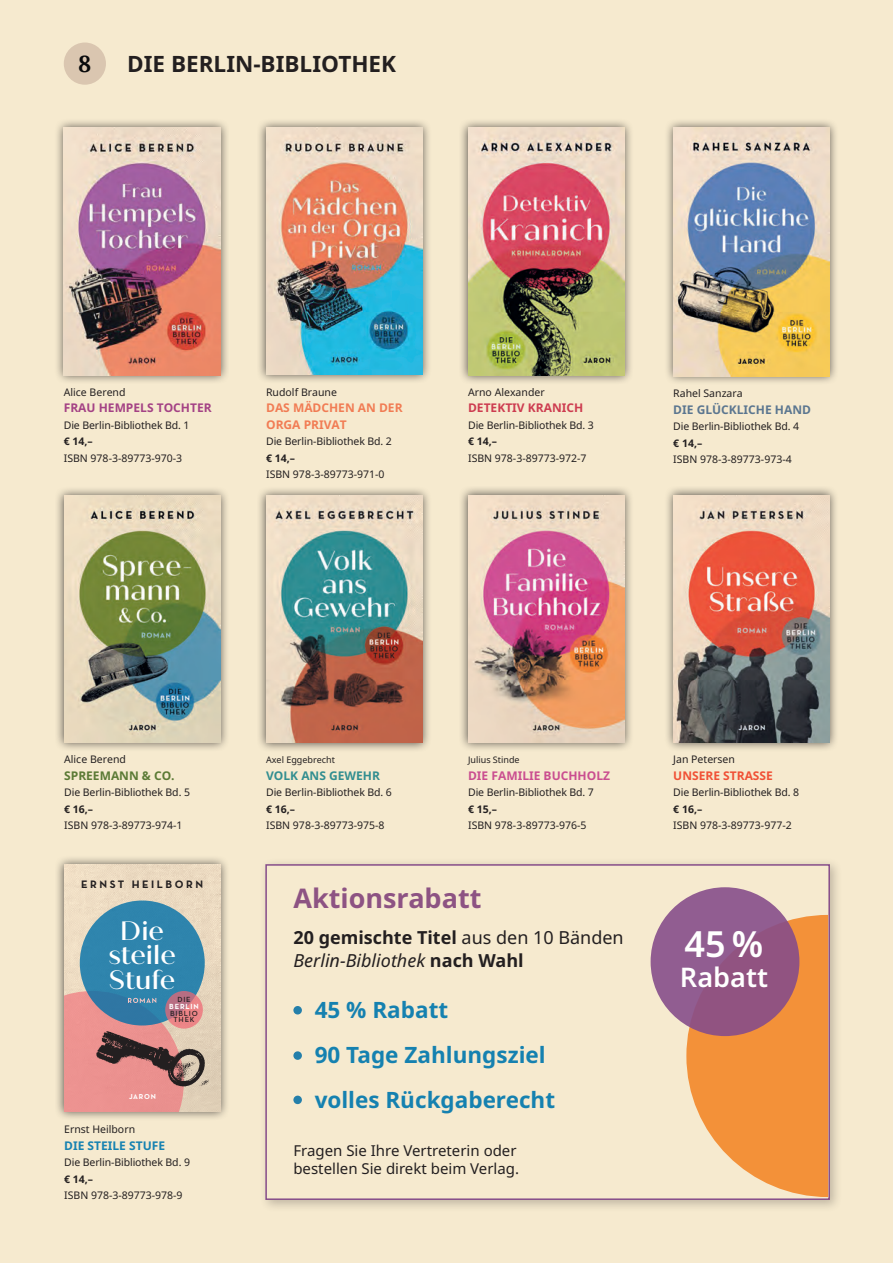
<style>
.page{position:relative;width:893px;height:1263px;background:#f6eacf}
.page>*{position:absolute;margin:0;border:0;box-sizing:border-box;transform-origin:0 0}
.t1{font:600 36px "Noto Sans";color:#fff}
.t2{font:700 27px "Noto Sans";color:#8d5383}
.t3{font:600 27px "Noto Sans";color:#fff}
.t4{font:500 26.55px/24.3px "Quiche Sans";color:#fff;text-align:center}
.t5{font:700 22.5px/45px "Noto Sans";color:#1581b0}
.t6{font:700 22.5px "Noto Sans";color:#231f20}
.t7{font:700 22.5px "Noto Serif";color:#08090b}
.t8{font:700 18px/22.5px "Noto Sans";color:#231f20}
.t9{font:15px/18px "Noto Sans";color:#231f20}
.t10{font:700 12px/16.5px "Noto Sans";color:#f17c54}
.t11{font:700 12px "Noto Sans";color:#a44285}
.t12{font:700 12px "Noto Sans";color:#ca4e90}
.t13{font:700 12px "Noto Sans";color:#5b7690}
.t14{font:700 12px "Noto Sans";color:#cd3c50}
.t15{font:700 12px "Noto Sans";color:#1782b1}
.t16{font:700 12px "Noto Sans";color:#5b7a35}
.t17{font:700 12px "Noto Sans";color:#328e90}
.t18{font:700 12px "Noto Sans";color:#f05136}
.t19{font:700 10.95px "Neutra Text TF";letter-spacing:.23em;color:#231f20}
.t20{font:10.5px "Noto Sans";color:#231f20}
.t21{font:700 10.5px "Noto Sans";color:#231f20}
.t22{font:9px "Noto Sans";color:#231f20}
.t23{font:600 7.5px/6.8px "Neutra Text TF";letter-spacing:.11em;color:#231f20;text-align:center}
.t24{font:700 7.5px "Neutra Text TF";letter-spacing:.105em;color:#fff}
.t25{font:700 7.35px "Neutra Text TF";letter-spacing:.1em;color:#fff}
.s1{font-weight:400}
.s2{font-weight:400;font-style:italic}
</style>
<div class="page">
<div style="left:54px;top:118px;width:175px;height:267px;background:#231f20;opacity:.75"></div>
<img style="left:64px;top:128px;width:156px;height:247px">
<div style="left:257px;top:118px;width:174px;height:266px;background:#231f20;opacity:.75"></div>
<img style="left:266px;top:128px;width:156px;height:246px">
<div style="left:459px;top:118px;width:174px;height:267px;background:#231f20;opacity:.75"></div>
<img style="left:468px;top:128px;width:156px;height:248px">
<div style="left:664px;top:118px;width:174px;height:267px;background:#231f20;opacity:.75"></div>
<img style="left:673px;top:128px;width:156px;height:248px">
<div style="left:55px;top:486px;width:174px;height:266px;background:#231f20;opacity:.75"></div>
<img style="left:64px;top:495px;width:156px;height:247px">
<div style="left:257px;top:486px;width:174px;height:266px;background:#231f20;opacity:.75"></div>
<img style="left:266px;top:495px;width:156px;height:248px">
<div style="left:664px;top:486px;width:174px;height:265px;background:#231f20;opacity:.75"></div>
<img style="left:673px;top:495px;width:156px;height:247px">
<div style="left:55px;top:855px;width:174px;height:266px;background:#231f20;opacity:.75"></div>
<img style="left:64px;top:865px;width:156px;height:141px">
<div style="left:80px;top:900px;width:125px;height:125px;background:#2e84ad;border-radius:50%"></div>
<svg style="left:165px;top:991px;width:38px;height:37px"></svg>
<svg style="left:64px;top:991px;width:120px;height:121px"></svg>
<img style="left:92px;top:1006px;width:128px;height:106px">
<div style="left:459px;top:486px;width:174px;height:265px;background:#231f20;opacity:.75"></div>
<img style="left:468px;top:495px;width:156px;height:247px">
<div style="left:64px;top:43px;width:42px;height:42px;background:#dac6b0;border-radius:50%"></div>
<div style="left:259px;top:858px;width:583px;height:354px;background:#231f20;opacity:.25"></div>
<div style="left:265px;top:864px;width:565px;height:336px;background:#f6eacf;border:2px solid #864d8a"></div>
<svg style="left:686px;top:915px;width:142px;height:282px"></svg>
<div style="left:651px;top:887px;width:148px;height:149px;background:linear-gradient(to right,#915f93,#915380);border-radius:50%"></div>
<div style="left:293px;top:1006px;width:9px;height:8px;background:#247faa;border-radius:50%"></div>
<div style="left:293px;top:1051px;width:9px;height:9px;background:#247faa;border-radius:50%"></div>
<div style="left:293px;top:1095px;width:9px;height:9px;background:#247faa;border-radius:50%"></div>
<h3 class="t7" style="left:79px;top:48px;width:14px">8</h3>
<h3 class="t6" style="left:127px;top:51px;width:270px">DIE BERLIN-BIBLIOTHEK</h3>
<p class="t20" style="left:64px;top:386px;width:63px">Alice Berend</p>
<p class="t11" style="left:64px;top:401px;width:149px">FRAU HEMPELS TOCHTER</p>
<p class="t20" style="left:64px;top:419px;width:127px">Die Berlin-Bibliothek Bd. 1</p>
<p class="t21" style="left:64px;top:435px;width:30px">€ 14,–</p>
<p class="t20" style="left:64px;top:452px;width:120px">ISBN 978-3-89773-970-3</p>
<p class="t20" style="left:266px;top:386px;width:72px">Rudolf Braune</p>
<p class="t10" style="left:266px;top:400px;width:138px">DAS MÄDCHEN AN DER<br>ORGA PRIVAT</p>
<p class="t20" style="left:266px;top:435px;width:127px">Die Berlin-Bibliothek Bd. 2</p>
<p class="t21" style="left:266px;top:452px;width:30px">€ 14,–</p>
<p class="t20" style="left:266px;top:468px;width:120px">ISBN 978-3-89773-971-0</p>
<p class="t20" style="left:468px;top:386px;width:78px">Arno Alexander</p>
<p class="t14" style="left:468px;top:401px;width:117px">DETEKTIV KRANICH</p>
<p class="t20" style="left:468px;top:419px;width:127px">Die Berlin-Bibliothek Bd. 3</p>
<p class="t21" style="left:468px;top:435px;width:30px">€ 14,–</p>
<p class="t20" style="left:468px;top:452px;width:120px">ISBN 978-3-89773-972-7</p>
<p class="t20" style="left:673px;top:388px;width:71px">Rahel Sanzara</p>
<p class="t13" style="left:673px;top:403px;width:139px">DIE GLÜCKLICHE HAND</p>
<p class="t20" style="left:673px;top:421px;width:127px">Die Berlin-Bibliothek Bd. 4</p>
<p class="t21" style="left:673px;top:437px;width:30px">€ 14,–</p>
<p class="t20" style="left:673px;top:454px;width:120px">ISBN 978-3-89773-973-4</p>
<p class="t20" style="left:64px;top:754px;width:63px">Alice Berend</p>
<p class="t16" style="left:64px;top:769px;width:112px">SPREEMANN &amp; CO.</p>
<p class="t20" style="left:64px;top:787px;width:127px">Die Berlin-Bibliothek Bd. 5</p>
<p class="t21" style="left:64px;top:803px;width:30px">€ 16,–</p>
<p class="t20" style="left:64px;top:820px;width:120px">ISBN 978-3-89773-974-1</p>
<p class="t19" style="left:81px;top:878px;width:123px">ERNST HEILBORN</p>
<h3 class="t4" style="left:109px;top:919px;width:69px">Die steile<br>Stufe</h3>
<p class="t23" style="left:177px;top:996px;width:15px">DIE</p>
<p class="t24" style="left:169px;top:1002px;width:31px">BERLIN</p>
<p class="t23" style="left:170px;top:1010px;width:29px">BIBLIO<br>THEK</p>
<p class="t25" style="left:129px;top:1092px;width:28px">JARON</p>
<p class="t20" style="left:64px;top:1123px;width:72px">Ernst Heilborn</p>
<p class="t15" style="left:64px;top:1138px;width:102px">DIE STEILE STUFE</p>
<p class="t20" style="left:64px;top:1156px;width:127px">Die Berlin-Bibliothek Bd. 9</p>
<p class="t21" style="left:64px;top:1173px;width:30px">€ 14,–</p>
<p class="t20" style="left:64px;top:1189px;width:120px">ISBN 978-3-89773-978-9</p>
<p class="t22" style="left:266px;top:755px;width:70px">Axel Eggebrecht</p>
<p class="t17" style="left:266px;top:769px;width:115px">VOLK ANS GEWEHR</p>
<p class="t20" style="left:266px;top:787px;width:127px">Die Berlin-Bibliothek Bd. 6</p>
<p class="t21" style="left:266px;top:803px;width:30px">€ 16,–</p>
<p class="t20" style="left:266px;top:820px;width:120px">ISBN 978-3-89773-975-8</p>
<p class="t22" style="left:468px;top:755px;width:53px">Julius Stinde</p>
<p class="t12" style="left:468px;top:769px;width:143px">DIE FAMILIE BUCHHOLZ</p>
<p class="t20" style="left:468px;top:787px;width:127px">Die Berlin-Bibliothek Bd. 7</p>
<p class="t21" style="left:468px;top:803px;width:30px">€ 15,–</p>
<p class="t20" style="left:468px;top:820px;width:120px">ISBN 978-3-89773-976-5</p>
<h2 class="t2" style="left:293px;top:883px;width:190px">Aktionsrabatt</h2>
<h3 class="t8" style="left:293px;top:927px;width:332px">20 gemischte Titel <span class="s1">aus den 10 Bänden<br></span><span class="s2">Berlin-Bibliothek</span> nach Wahl</h3>
<h3 class="t5" style="left:315px;top:988px;width:242px">45 % Rabatt<br>90 Tage Zahlungsziel volles Rückgaberecht</h3>
<h3 class="t9" style="left:293px;top:1142px;width:227px">Fragen Sie Ihre Vertreterin oder bestellen Sie direkt beim Verlag.</h3>
<p class="t20" style="left:673px;top:754px;width:63px">Jan Petersen</p>
<p class="t18" style="left:673px;top:769px;width:101px">UNSERE STRASSE</p>
<p class="t20" style="left:673px;top:787px;width:127px">Die Berlin-Bibliothek Bd. 8</p>
<p class="t21" style="left:673px;top:803px;width:30px">€ 16,–</p>
<p class="t20" style="left:673px;top:820px;width:120px">ISBN 978-3-89773-977-2</p>
<h1 class="t1" style="left:685px;top:924px;width:80px">45 %</h1>
<h2 class="t3" style="left:680px;top:962px;width:90px">Rabatt</h2>
</div>
